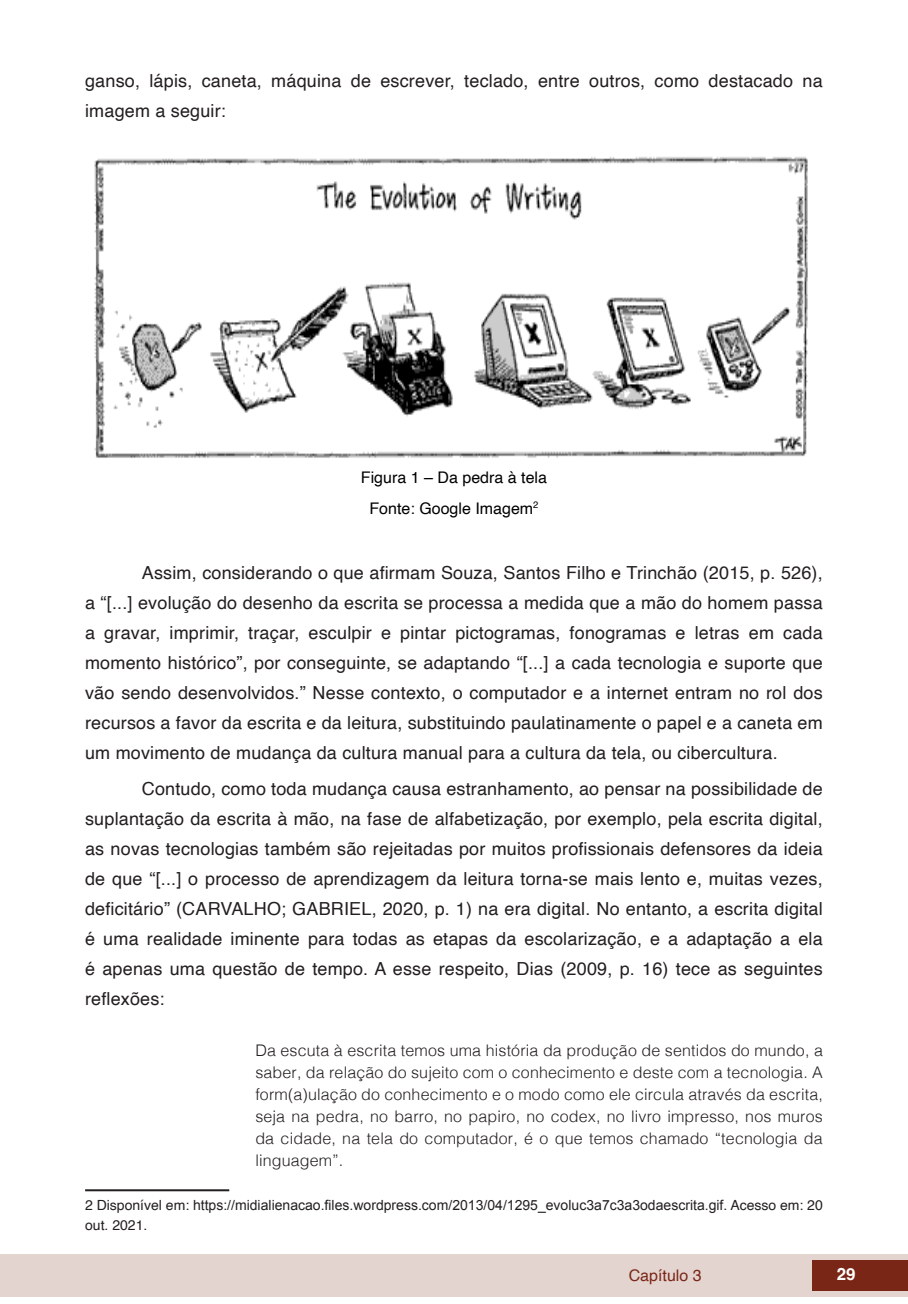
<style>
.page{position:relative;width:908px;height:1304px;background:#fff}
.page>*{position:absolute;margin:0;border:0;box-sizing:border-box;transform-origin:0 0}
.txt{font:18px/30px "Helvetica";letter-spacing:.01em;color:#231f20;text-align:justify}
.t1{font:700 16.8px "Helvetica";color:#fff}
.citacoes{font:300 16px/22px "Helvetica";letter-spacing:.01em;color:#231f20;text-align:justify}
.imagens_graf_tab{font:16px "Helvetica";color:#000}
.t2{font:16px "Helvetica";color:#7a2616}
.nota_rdp{font:14px/20px "Arial";color:#231f20}
.s1{font-family:"Helvetica"}
</style>
<div class="page">
<div style="left:0;top:1254px;width:906px;height:43px;background:#e4d4d0"></div>
<div style="left:812px;top:1261px;width:95px;height:30px;background:#7a2616"></div>
<img style="left:94px;top:157px;width:714px;height:301px">
<hr style="left:85px;top:1189px;width:144px;height:2px;background:#231f20">
<p class="txt" style="left:85px;top:66px;width:738px">ganso, lápis, caneta, máquina de escrever, teclado, entre outros, como destacado na imagem a seguir:</p>
<p class="imagens_graf_tab" style="left:361px;top:465px;width:187px">Figura 1 – Da pedra à tela</p>
<p class="imagens_graf_tab" style="left:369px;top:496px;width:170px">Fonte: Google Imagem<sup>2</sup></p>
<p class="txt" style="left:85px;top:559px;width:738px;text-indent:57px">Assim, considerando o que afirmam Souza, Santos Filho e Trinchão (2015, p. 526), a “[...] evolução do desenho da escrita se processa a medida que a mão do homem passa a gravar, imprimir, traçar, esculpir e pintar pictogramas, fonogramas e letras em cada momento histórico”, por conseguinte, se adaptando “[...] a cada tecnologia e suporte que vão sendo desenvolvidos.” Nesse contexto, o computador e a internet entram no rol dos recursos a favor da escrita e da leitura, substituindo paulatinamente o papel e a caneta em um movimento de mudança da cultura manual para a cultura da tela, ou cibercultura.</p>
<p class="txt" style="left:85px;top:774px;width:738px;text-indent:57px">Contudo, como toda mudança causa estranhamento, ao pensar na possibilidade de suplantação da escrita à mão, na fase de alfabetização, por exemplo, pela escrita digital, as novas tecnologias também são rejeitadas por muitos profissionais defensores da ideia de que “[...] o processo de aprendizagem da leitura torna-se mais lento e, muitas vezes, deficitário” (CARVALHO; GABRIEL, 2020, p. 1) na era digital. No entanto, a escrita digital é uma realidade iminente para todas as etapas da escolarização, e a adaptação a ela é apenas uma questão de tempo. A esse respeito, Dias (2009, p. 16) tece as seguintes reflexões:</p>
<p class="citacoes" style="left:255px;top:1038px;width:569px">Da escuta à escrita temos uma história da produção de sentidos do mundo, a saber, da relação do sujeito com o conhecimento e deste com a tecnologia. A form(a)ulação do conhecimento e o modo como ele circula através da escrita, seja na pedra, no barro, no papiro, no codex, no livro impresso, nos muros da cidade, na tela do computador, é o que temos chamado “tecnologia da linguagem”.</p>
<p class="nota_rdp" style="left:85px;top:1195px;width:739px"><span class="s1">2 Disponível em:</span> https://midialienacao.files.wordpress.com/2013/04/1295_evoluc3a7c3a3odaescrita.gif<span class="s1">. Acesso em: 20 out. 2021.</span></p>
<p class="t2" style="left:628px;top:1263px;width:74px">Capítulo 3</p>
<p class="t1" style="left:836px;top:1264px;width:20px">29</p>
</div>
